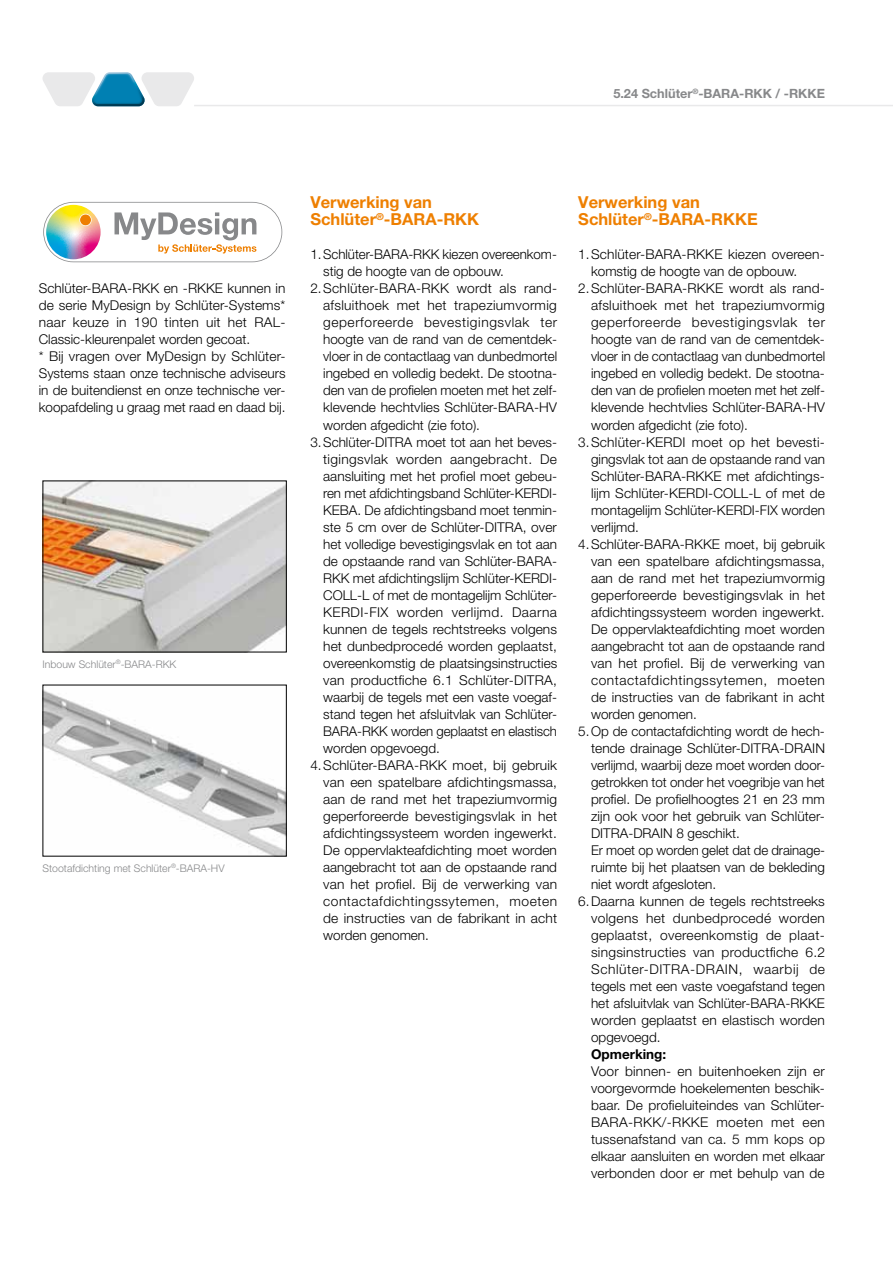
<style>
.page{position:relative;width:893px;height:1263px;background:#fff}
.page>*{position:absolute;margin:0;border:0;box-sizing:border-box;transform-origin:0 0}
.t1{font:700 16.5px/17px "Helvetica Neue LT Pro";color:#ee7f00}
.t2{font:300 13.5px/17px "Helvetica Neue LT Pro";letter-spacing:.005em;color:#000;text-align:justify}
.t3{font:300 13.5px "Helvetica Neue LT Pro";letter-spacing:.025em;color:#000}
.t4{font:300 13.5px "Helvetica Neue LT Pro";letter-spacing:.04em;color:#000}
.t5{font:300 13.5px "Helvetica Neue LT Pro";letter-spacing:.045em;color:#000}
.t6{font:300 13.5px "Helvetica Neue LT Pro";letter-spacing:.03em;color:#000}
.t7{font:700 13.5px "Helvetica Neue LT Pro";color:#000}
.t8{font:700 12.75px "Helvetica Neue LT Pro";color:#87888a}
.t9{font:300 10.5px "Helvetica Neue LT Pro";color:#87888a}
</style>
<div class="page">
<hr style="left:194px;top:105px;width:699px;height:1px;background:#e9e9ea">
<svg style="left:43px;top:72px;width:151px;height:34px"></svg>
<img style="left:45px;top:482px;width:240px;height:168px">
<img style="left:45px;top:690px;width:240px;height:164px">
<img style="left:43px;top:202px;width:239px;height:60px">
<p class="t8" style="left:613px;top:86px;width:213px">5.24 Schlüter<sup>®</sup>-BARA-RKK / -RKKE</p>
<p class="t2" style="left:39px;top:280px;width:248px;text-align:left">Schlüter-BARA-RKK en -RKKE kunnen in de serie MyDesign by Schlüter-Systems* naar keuze in 190 tinten uit het RAL-Classic-kleurenpalet worden gecoat.<br>* Bij vragen over MyDesign by Schlüter-Systems staan onze technische adviseurs in de buitendienst en onze technische ver&shy;koopafdeling u graag met raad en daad bij.</p>
<p class="t9" style="left:43px;top:657px;width:135px">Inbouw Schlüter<sup>®</sup>-BARA-RKK</p>
<p class="t9" style="left:43px;top:862px;width:184px">Stootafdichting met Schlüter<sup>®</sup>-BARA-HV</p>
<p class="t1" style="left:310px;top:194px;width:170px">Verwerking van<br>Schlüter<sup>®</sup>-BARA-RKK</p>
<p class="t2" style="left:310px;top:246px;width:248px">1.Schlüter-BARA-RKK kiezen overeenkom-</p>
<p class="t2" style="left:323px;top:263px;width:182px">stig de hoogte van de opbouw.</p>
<p class="t3" style="left:310px;top:280px;width:247px">2.Schlüter-BARA-RKK wordt als rand-</p>
<p class="t2" style="left:323px;top:297px;width:235px">afsluithoek met het trapeziumvormig</p>
<p class="t5" style="left:323px;top:314px;width:235px">geperforeerde bevestigingsvlak ter</p>
<p class="t2" style="left:323px;top:331px;width:235px">hoogte van de rand van de cementdek-</p>
<p class="t2" style="left:323px;top:348px;width:236px">vloer in de contactlaag van dunbedmortel</p>
<p class="t2" style="left:323px;top:365px;width:235px">ingebed en volledig bedekt. De stootna-</p>
<p class="t2" style="left:323px;top:382px;width:235px">den van de profielen moeten met het zelf-</p>
<p class="t2" style="left:323px;top:399px;width:235px">klevende hechtvlies Schlüter-BARA-HV</p>
<p class="t2" style="left:323px;top:416px;width:158px">worden afgedicht (zie foto).</p>
<p class="t2" style="left:310px;top:433px;width:248px">3.Schlüter-DITRA moet tot aan het beves-</p>
<p class="t3" style="left:323px;top:450px;width:235px">tigingsvlak worden aangebracht. De</p>
<p class="t2" style="left:323px;top:467px;width:235px">aansluiting met het profiel moet gebeu-</p>
<p class="t2" style="left:323px;top:484px;width:235px">ren met afdichtingsband Schlüter-KERDI-</p>
<p class="t2" style="left:323px;top:501px;width:235px">KEBA. De afdichtingsband moet tenmin-</p>
<p class="t2" style="left:323px;top:518px;width:235px">ste 5 cm over de Schlüter-DITRA, over</p>
<p class="t2" style="left:323px;top:535px;width:235px">het volledige bevestigingsvlak en tot aan</p>
<p class="t2" style="left:323px;top:552px;width:235px">de opstaande rand van Schlüter-BARA-</p>
<p class="t2" style="left:323px;top:569px;width:235px">RKK met afdichtingslijm Schlüter-KERDI-</p>
<p class="t2" style="left:323px;top:586px;width:235px">COLL-L of met de montagelijm Schlüter-</p>
<p class="t6" style="left:323px;top:603px;width:235px">KERDI-FIX worden verlijmd. Daarna</p>
<p class="t2" style="left:323px;top:620px;width:235px">kunnen de tegels rechtstreeks volgens</p>
<p class="t2" style="left:323px;top:637px;width:235px">het dunbedprocedé worden geplaatst,</p>
<p class="t2" style="left:323px;top:654px;width:236px">overeenkomstig de plaatsingsinstructies</p>
<p class="t2" style="left:323px;top:671px;width:235px">van productfiche 6.1 Schlüter-DITRA,</p>
<p class="t2" style="left:323px;top:688px;width:235px">waarbij de tegels met een vaste voegaf-</p>
<p class="t2" style="left:323px;top:705px;width:235px">stand tegen het afsluitvlak van Schlüter-</p>
<p class="t2" style="left:323px;top:722px;width:235px">BARA-RKK worden geplaatst en elastisch</p>
<p class="t2" style="left:323px;top:739px;width:118px">worden opgevoegd.</p>
<p class="t2" style="left:310px;top:756px;width:248px">4.Schlüter-BARA-RKK moet, bij gebruik</p>
<p class="t2" style="left:323px;top:773px;width:235px">van een spatelbare afdichtingsmassa,</p>
<p class="t2" style="left:323px;top:790px;width:235px">aan de rand met het trapeziumvormig</p>
<p class="t2" style="left:323px;top:807px;width:235px">geperforeerde bevestigingsvlak in het</p>
<p class="t2" style="left:323px;top:824px;width:235px">afdichtingssysteem worden ingewerkt.</p>
<p class="t2" style="left:323px;top:841px;width:235px">De oppervlakteafdichting moet worden</p>
<p class="t2" style="left:323px;top:858px;width:235px">aangebracht tot aan de opstaande rand</p>
<p class="t2" style="left:323px;top:875px;width:235px">van het profiel. Bij de verwerking van</p>
<p class="t4" style="left:323px;top:893px;width:235px">contactafdichtingssytemen, moeten</p>
<p class="t2" style="left:323px;top:909px;width:235px">de instructies van de fabrikant in acht</p>
<p class="t2" style="left:323px;top:926px;width:107px">worden genomen.</p>
<p class="t1" style="left:578px;top:194px;width:181px">Verwerking van<br>Schlüter<sup>®</sup>-BARA-RKKE</p>
<p class="t2" style="left:578px;top:246px;width:248px">1.Schlüter-BARA-RKKE kiezen overeen-</p>
<p class="t2" style="left:591px;top:263px;width:208px">komstig de hoogte van de opbouw.</p>
<p class="t2" style="left:578px;top:280px;width:247px">2.Schlüter-BARA-RKKE wordt als rand-</p>
<p class="t2" style="left:591px;top:297px;width:235px">afsluithoek met het trapeziumvormig</p>
<p class="t5" style="left:591px;top:314px;width:235px">geperforeerde bevestigingsvlak ter</p>
<p class="t2" style="left:591px;top:331px;width:235px">hoogte van de rand van de cementdek-</p>
<p class="t2" style="left:591px;top:348px;width:236px">vloer in de contactlaag van dunbedmortel</p>
<p class="t2" style="left:591px;top:365px;width:235px">ingebed en volledig bedekt. De stootna-</p>
<p class="t2" style="left:591px;top:382px;width:235px">den van de profielen moeten met het zelf-</p>
<p class="t2" style="left:591px;top:399px;width:235px">klevende hechtvlies Schlüter-BARA-HV</p>
<p class="t2" style="left:591px;top:416px;width:158px">worden afgedicht (zie foto).</p>
<p class="t2" style="left:578px;top:433px;width:248px">3.Schlüter-KERDI moet op het bevesti-</p>
<p class="t2" style="left:591px;top:450px;width:235px">gingsvlak tot aan de opstaande rand van</p>
<p class="t2" style="left:591px;top:467px;width:235px">Schlüter-BARA-RKKE met afdichtings-</p>
<p class="t2" style="left:591px;top:484px;width:235px">lijm Schlüter-KERDI-COLL-L of met de</p>
<p class="t2" style="left:591px;top:501px;width:235px">montagelijm Schlüter-KERDI-FIX worden</p>
<p class="t2" style="left:591px;top:518px;width:49px">verlijmd.</p>
<p class="t2" style="left:578px;top:535px;width:248px">4.Schlüter-BARA-RKKE moet, bij gebruik</p>
<p class="t2" style="left:591px;top:552px;width:235px">van een spatelbare afdichtingsmassa,</p>
<p class="t2" style="left:591px;top:569px;width:235px">aan de rand met het trapeziumvormig</p>
<p class="t2" style="left:591px;top:586px;width:235px">geperforeerde bevestigingsvlak in het</p>
<p class="t2" style="left:591px;top:603px;width:235px">afdichtingssysteem worden ingewerkt.</p>
<p class="t2" style="left:591px;top:620px;width:235px">De oppervlakteafdichting moet worden</p>
<p class="t2" style="left:591px;top:637px;width:235px">aangebracht tot aan de opstaande rand</p>
<p class="t2" style="left:591px;top:654px;width:235px">van het profiel. Bij de verwerking van</p>
<p class="t4" style="left:591px;top:672px;width:235px">contactafdichtingssytemen, moeten</p>
<p class="t2" style="left:591px;top:688px;width:235px">de instructies van de fabrikant in acht</p>
<p class="t2" style="left:591px;top:705px;width:107px">worden genomen.</p>
<p class="t2" style="left:578px;top:722px;width:248px">5.Op de contactafdichting wordt de hech-</p>
<p class="t2" style="left:591px;top:739px;width:235px">tende drainage Schlüter-DITRA-DRAIN</p>
<p class="t2" style="left:591px;top:756px;width:235px">verlijmd, waarbij deze moet worden door-</p>
<p class="t2" style="left:591px;top:773px;width:235px">getrokken tot onder het voegribje van het</p>
<p class="t2" style="left:591px;top:790px;width:235px">profiel. De profielhoogtes 21 en 23 mm</p>
<p class="t2" style="left:591px;top:807px;width:235px">zijn ook voor het gebruik van Schlüter-</p>
<p class="t2" style="left:591px;top:824px;width:150px">DITRA-DRAIN 8 geschikt.</p>
<p class="t2" style="left:591px;top:841px;width:235px">Er moet op worden gelet dat de drainage-</p>
<p class="t2" style="left:591px;top:858px;width:235px">ruimte bij het plaatsen van de bekleding</p>
<p class="t2" style="left:591px;top:875px;width:127px">niet wordt afgesloten.</p>
<p class="t2" style="left:578px;top:892px;width:248px">6.Daarna kunnen de tegels rechtstreeks</p>
<p class="t3" style="left:591px;top:910px;width:235px">volgens het dunbedprocedé worden</p>
<p class="t3" style="left:591px;top:927px;width:235px">geplaatst, overeenkomstig de plaat-</p>
<p class="t2" style="left:591px;top:943px;width:236px">singsinstructies van productfiche 6.2</p>
<p class="t4" style="left:591px;top:961px;width:235px">Schlüter-DITRA-DRAIN, waarbij de</p>
<p class="t2" style="left:591px;top:977px;width:235px">tegels met een vaste voegafstand tegen</p>
<p class="t2" style="left:591px;top:994px;width:235px">het afsluitvlak van Schlüter-BARA-RKKE</p>
<p class="t2" style="left:591px;top:1011px;width:235px">worden geplaatst en elastisch worden</p>
<p class="t2" style="left:591px;top:1028px;width:71px">opgevoegd.</p>
<p class="t7" style="left:591px;top:1046px;width:77px">Opmerking:</p>
<p class="t2" style="left:591px;top:1062px;width:235px">Voor binnen- en buitenhoeken zijn er voorgevormde hoekelementen beschik&shy;baar. De profieluiteindes van Schlüter-BARA-RKK/-RKKE moeten met een tussenafstand van ca. 5 mm kops op elkaar aansluiten en worden met elkaar verbonden door er met behulp van de</p>
</div>
